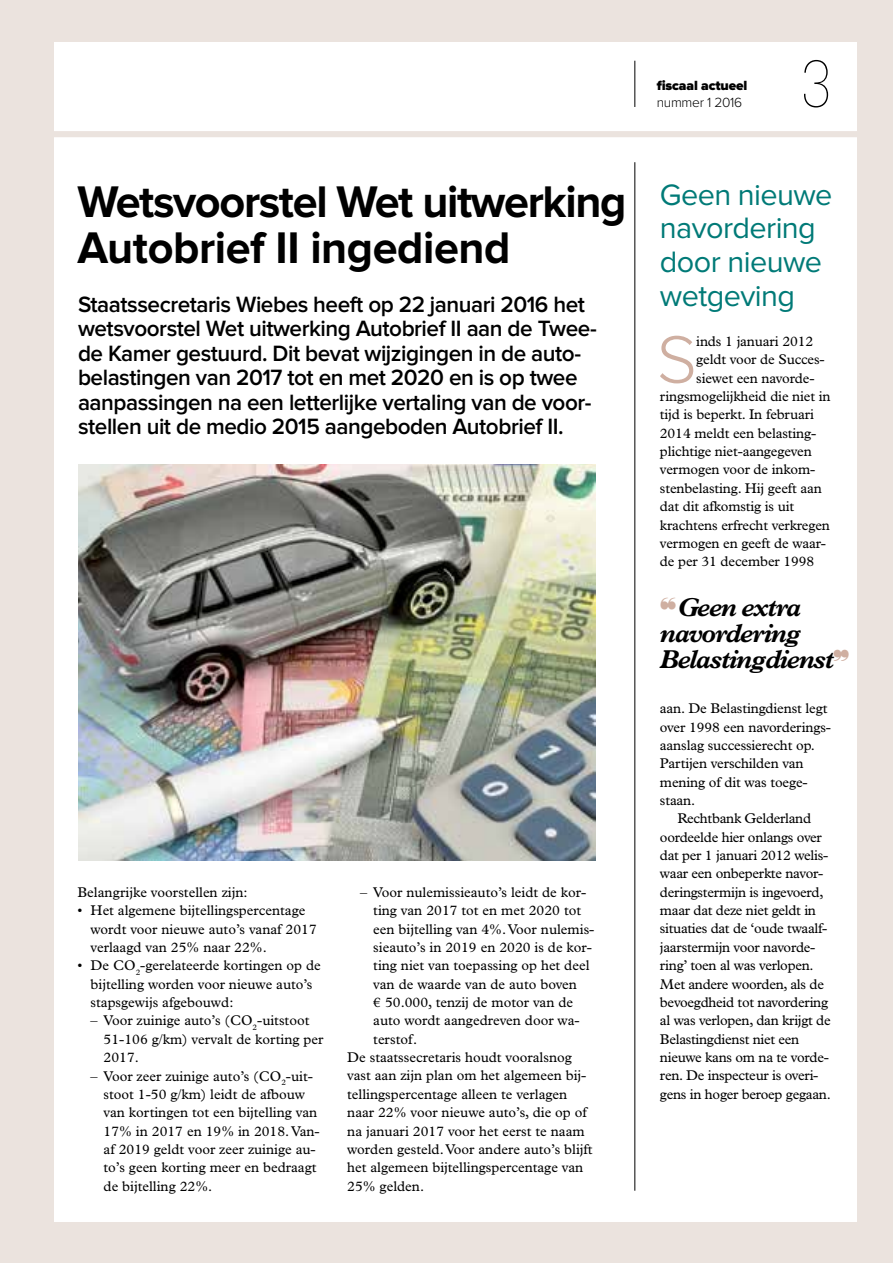
<style>
.page{position:relative;width:893px;height:1263px;background:#ebe3de}
.page>*{position:absolute;margin:0;border:0;box-sizing:border-box;transform-origin:0 0}
.t1{font:300 69.15px "Proxima Nova";color:#cfafa1}
.t2{font:100 64.2px "Glypha LT Std";color:#000}
.t3{font:700 45.9px/45.9px "Proxima Nova";letter-spacing:-.03em;color:#000}
.t4{font:30.6px/33.6px "Proxima Nova";letter-spacing:-.02em;color:#007a77}
.t5{font:italic 700 25.95px/26px "Plantin Std";letter-spacing:-.05em;color:#000}
.t6{font:600 22.95px/24.5px "Proxima Nova";letter-spacing:-.02em;color:#000}
.t7{font:14.1px/18.3px "Plantin Std";color:#000}
.t8{font:14.1px/18.3px "Plantin Std";letter-spacing:-.02em;color:#000}
.t9{font:900 13.8px "Proxima Nova";letter-spacing:-.01em;color:#000}
.t10{font:300 13.8px "Proxima Nova";letter-spacing:-.02em;color:#000}
.s1{color:#cfafa1}
</style>
<div class="page">
<div style="left:54px;top:42px;width:802px;height:1179px;background:#fff"></div>
<div style="left:0;top:131px;width:893px;height:6px;background:#ebe3de"></div>
<img style="left:78px;top:464px;width:517px;height:396px">
<hr style="left:635px;top:61px;width:1px;height:46px;background:#000">
<hr style="left:635px;top:162px;width:1px;height:1029px;background:#000">
<h3 class="t3" style="left:78px;top:181px;width:550px">Wetsvoorstel Wet uitwerking<br>Autobrief II ingediend</h3>
<p class="t6" style="left:78px;top:293px;width:520px">Staatssecretaris Wiebes heeft op 22 januari 2016 het wetsvoorstel Wet uitwerking Autobrief II aan de Twee&shy;de Kamer gestuurd. Dit bevat wijzigingen in de auto&shy;belastingen van 2017 tot en met 2020 en is op twee aanpassingen na een letterlijke vertaling van de voor&shy;stellen uit de medio 2015 aangeboden Autobrief II.</p>
<p class="t7" style="left:78px;top:883px;width:172px">Belangrijke voorstellen zijn:</p>
<p class="t7" style="left:91px;top:901px;width:228px;text-indent:-13px">• Het algemene bijtellingspercentage wordt voor nieuwe auto’s vanaf 2017 verlaagd van 25% naar 22%.</p>
<p class="t7" style="left:91px;top:956px;width:232px;text-indent:-13px">• De CO<sub>2</sub>-gerelateerde kortingen op de bijtelling worden voor nieuwe auto’s stapsgewijs afgebouwd:</p>
<p class="t7" style="left:104px;top:1011px;width:221px;text-indent:-13px">– Voor zuinige auto’s (CO<sub>2</sub>-uitstoot<br>51-106 g/km) vervalt de korting per<br>2017.</p>
<p class="t7" style="left:104px;top:1067px;width:218px;text-indent:-13px">– Voor zeer zuinige auto’s (CO<sub>2</sub>-uit&shy;stoot 1-50 g/km) leidt de afbouw van kortingen tot een bijtelling van<br>17% in 2017 en 19% in 2018. Van&shy;af 2019 geldt voor zeer zuinige au&shy;to’s geen korting meer en bedraagt de bijtelling 22%.</p>
<p class="t7" style="left:360px;top:883px;width:227px">– Voor nulemissieauto’s leidt de kor-</p>
<p class="t7" style="left:373px;top:901px;width:209px">ting van 2017 tot en met 2020 tot</p>
<p class="t7" style="left:373px;top:920px;width:223px">een bijtelling van 4%. Voor nulemis-</p>
<p class="t7" style="left:373px;top:938px;width:220px">sieauto’s in 2019 en 2020 is de kor-</p>
<p class="t7" style="left:373px;top:956px;width:218px">ting niet van toepassing op het deel</p>
<p class="t7" style="left:373px;top:975px;width:205px">van de waarde van de auto boven</p>
<p class="t7" style="left:373px;top:993px;width:201px">€ 50.000, tenzij de motor van de</p>
<p class="t7" style="left:373px;top:1011px;width:208px">auto wordt aangedreven door wa-</p>
<p class="t7" style="left:373px;top:1030px;width:46px">terstof.</p>
<p class="t7" style="left:347px;top:1048px;width:226px">De staatssecretaris houdt vooralsnog</p>
<p class="t7" style="left:347px;top:1067px;width:241px">vast aan zijn plan om het algemeen bij-</p>
<p class="t7" style="left:347px;top:1085px;width:222px">tellingspercentage alleen te verlagen</p>
<p class="t7" style="left:347px;top:1103px;width:241px">naar 22% voor nieuwe auto’s, die op of</p>
<p class="t7" style="left:347px;top:1122px;width:239px">na januari 2017 voor het eerst te naam</p>
<p class="t7" style="left:347px;top:1140px;width:247px">worden gesteld. Voor andere auto’s blijft</p>
<p class="t7" style="left:347px;top:1158px;width:238px">het algemeen bijtellingspercentage van</p>
<p class="t7" style="left:347px;top:1177px;width:78px">25% gelden.</p>
<p class="t9" style="left:657px;top:79px;width:92px">fiscaal actueel</p>
<p class="t10" style="left:657px;top:96px;width:87px">nummer 1 2016</p>
<h2 class="t2" style="left:800px;top:47px;width:34px">3</h2>
<h3 class="t4" style="left:660px;top:179px;width:174px">Geen nieuwe navordering door nieuwe wetgeving</h3>
<h1 class="t1" style="left:657px;top:328px;width:42px">S</h1>
<p class="t7" style="left:696px;top:332px;width:118px">inds 1 januari 2012</p>
<p class="t7" style="left:696px;top:350px;width:130px">geldt voor de Succes-</p>
<p class="t7" style="left:696px;top:369px;width:120px">siewet een navorde-</p>
<p class="t7" style="left:660px;top:387px;width:172px">ringsmogelijkheid die niet in</p>
<p class="t7" style="left:660px;top:405px;width:156px">tijd is beperkt. In februari</p>
<p class="t7" style="left:660px;top:424px;width:158px">2014 meldt een belasting-</p>
<p class="t7" style="left:660px;top:442px;width:153px">plichtige niet-aangegeven</p>
<p class="t7" style="left:660px;top:461px;width:157px">vermogen voor de inkom-</p>
<p class="t7" style="left:660px;top:479px;width:163px">stenbelasting. Hij geeft aan</p>
<p class="t7" style="left:660px;top:497px;width:136px">dat dit afkomstig is uit</p>
<p class="t7" style="left:660px;top:516px;width:172px">krachtens erfrecht verkregen</p>
<p class="t7" style="left:660px;top:534px;width:167px">vermogen en geeft de waar-</p>
<p class="t7" style="left:660px;top:552px;width:156px">de per 31 december 1998</p>
<h3 class="t5" style="left:660px;top:594px;width:176px"><span class="s1">❝</span>Geen extra navordering<br>Belastingdienst</h3>
<p class="t7" style="left:660px;top:699px;width:172px">aan. De Belastingdienst legt over 1998 een navorderings&shy;aanslag successierecht op.<br>Partijen verschilden van mening of dit was toege&shy;staan.</p>
<p class="t8" style="left:660px;top:809px;width:172px;text-indent:17px">Rechtbank Gelderland oordeelde hier onlangs over dat per 1 januari 2012 welis&shy;waar een onbeperkte navor&shy;deringstermijn is ingevoerd, maar dat deze niet geldt in situaties dat de ‘oude twaalf&shy;jaarstermijn voor navorde&shy;ring’ toen al was verlopen.<br>Met andere woorden, als de bevoegdheid tot navordering al was verlopen, dan krijgt de<br>Belastingdienst niet een nieuwe kans om na te vorde&shy;ren. De inspecteur is overi&shy;gens in hoger beroep gegaan.</p>
</div>
